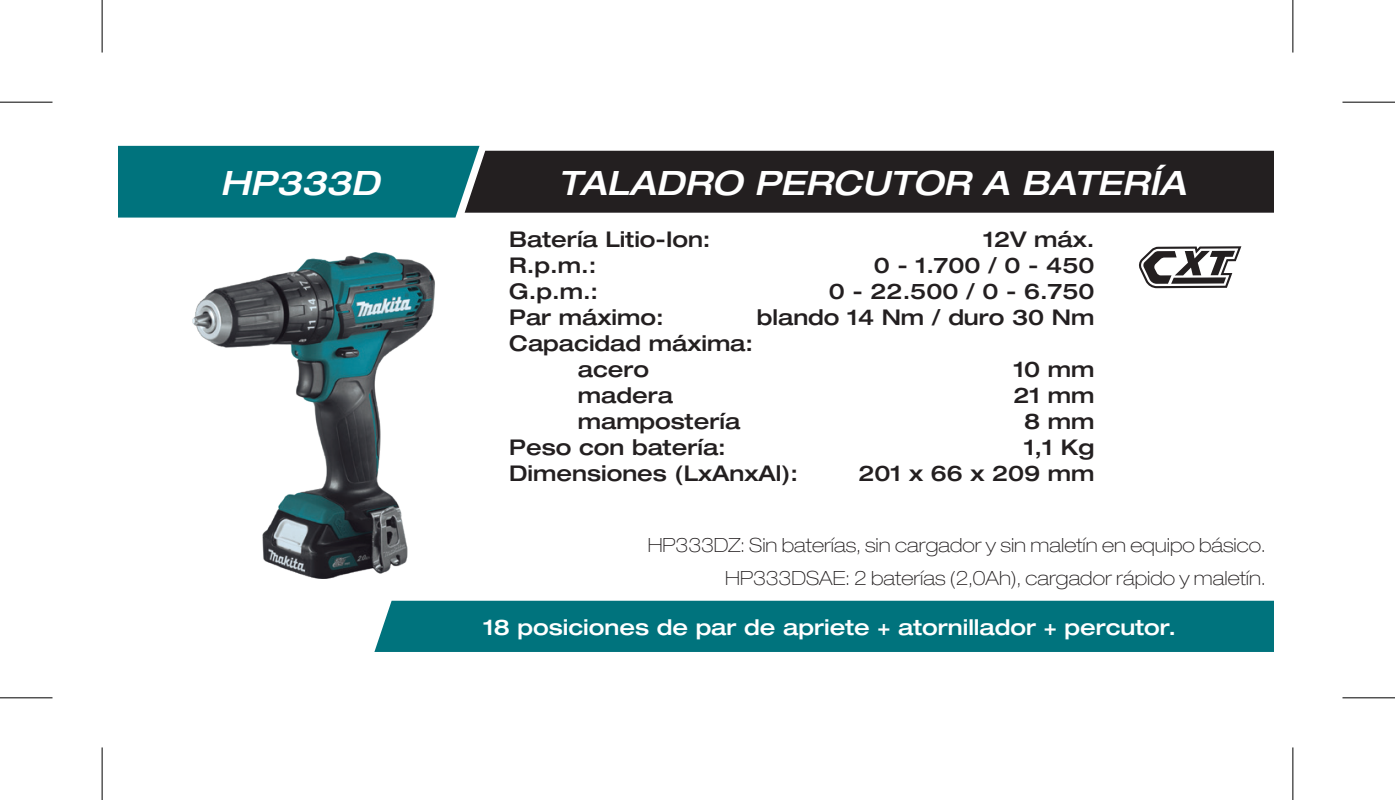
<style>
.page{position:relative;width:1395px;height:800px;background:#fff}
.page>*{position:absolute;margin:0;border:0;box-sizing:border-box;transform-origin:0 0}
.t1{font:italic 500 expanded 33.6px "Helvetica Neue";color:#fff}
.Características{font:500 expanded 21.7px/25.9px "Helvetica Neue";color:#231f20}
.t2{font:500 expanded 21.7px "Helvetica Neue";color:#fff}
.t3{font:100 expanded 19.6px "Helvetica Neue";color:#231f20}
</style>
<div class="page">
<img style="left:192px;top:252px;width:243px;height:326px">
<div style="left:374px;top:600px;width:900px;height:52px;background:#00737d"></div>
<div style="left:479px;top:151px;width:795px;height:62px;background:#231f20"></div>
<div style="left:118px;top:146px;width:361px;height:71px;background:#00737d"></div>
<svg style="left:1139px;top:246px;width:102px;height:42px"></svg>
<svg style="left:0;top:101px;width:52px;height:1px"></svg>
<svg style="left:1342px;top:101px;width:53px;height:1px"></svg>
<svg style="left:0;top:698px;width:52px;height:1px"></svg>
<svg style="left:1342px;top:698px;width:53px;height:1px"></svg>
<svg style="left:101px;top:0;width:1px;height:53px"></svg>
<svg style="left:101px;top:747px;width:1px;height:52px"></svg>
<svg style="left:1293px;top:0;width:1px;height:53px"></svg>
<svg style="left:1293px;top:747px;width:1px;height:52px"></svg>
<hr style="left:0;top:102px;width:52px;height:1px;background:#000">
<hr style="left:1342px;top:102px;width:53px;height:1px;background:#000">
<hr style="left:0;top:697px;width:52px;height:1px;background:#000">
<hr style="left:1342px;top:697px;width:53px;height:1px;background:#000">
<hr style="left:102px;top:0;width:1px;height:53px;background:#000">
<hr style="left:102px;top:747px;width:1px;height:52px;background:#000">
<hr style="left:1292px;top:0;width:1px;height:53px;background:#000">
<hr style="left:1292px;top:747px;width:1px;height:52px;background:#000">
<p class="t1" style="left:220px;top:162px;width:161px">HP333D</p>
<p class="t1" style="left:558px;top:162px;width:629px">TALADRO PERCUTOR A BATERÍA</p>
<p class="Características" style="left:509px;top:225px;width:203px">Batería Litio-Ion:</p>
<p class="Características" style="left:983px;top:225px;width:113px">12V máx.</p>
<p class="Características" style="left:509px;top:251px;width:89px">R.p.m.:</p>
<p class="Características" style="left:874px;top:251px;width:222px">0 - 1.700 / 0 - 450</p>
<p class="Características" style="left:509px;top:277px;width:91px">G.p.m.:</p>
<p class="Características" style="left:829px;top:277px;width:267px">0 - 22.500 / 0 - 6.750</p>
<p class="Características" style="left:509px;top:303px;width:156px">Par máximo:</p>
<p class="Características" style="left:757px;top:303px;width:339px">blando 14 Nm / duro 30 Nm</p>
<p class="Características" style="left:578px;top:329px;width:177px;text-indent:-69px">Capacidad máxima: acero</p>
<p class="Características" style="left:1013px;top:355px;width:83px">10 mm</p>
<p class="Características" style="left:578px;top:381px;width:97px">madera</p>
<p class="Características" style="left:1013px;top:381px;width:83px">21 mm</p>
<p class="Características" style="left:578px;top:407px;width:164px">mampostería</p>
<p class="Características" style="left:1024px;top:407px;width:72px">8 mm</p>
<p class="Características" style="left:509px;top:433px;width:218px">Peso con batería:</p>
<p class="Características" style="left:1024px;top:433px;width:72px">1,1 Kg</p>
<p class="Características" style="left:509px;top:459px;width:290px">Dimensiones (LxAnxAl):</p>
<p class="Características" style="left:858px;top:459px;width:237px">201 x 66 x 209 mm</p>
<p class="t3" style="left:648px;top:533px;width:619px">HP333DZ: Sin baterías, sin cargador y sin maletín en equipo básico.</p>
<p class="t3" style="left:725px;top:566px;width:542px">HP333DSAE: 2 baterías (2,0Ah), cargador rápido y maletín.</p>
<p class="t2" style="left:483px;top:613px;width:694px">18 posiciones de par de apriete + atornillador + percutor.</p>
</div>
